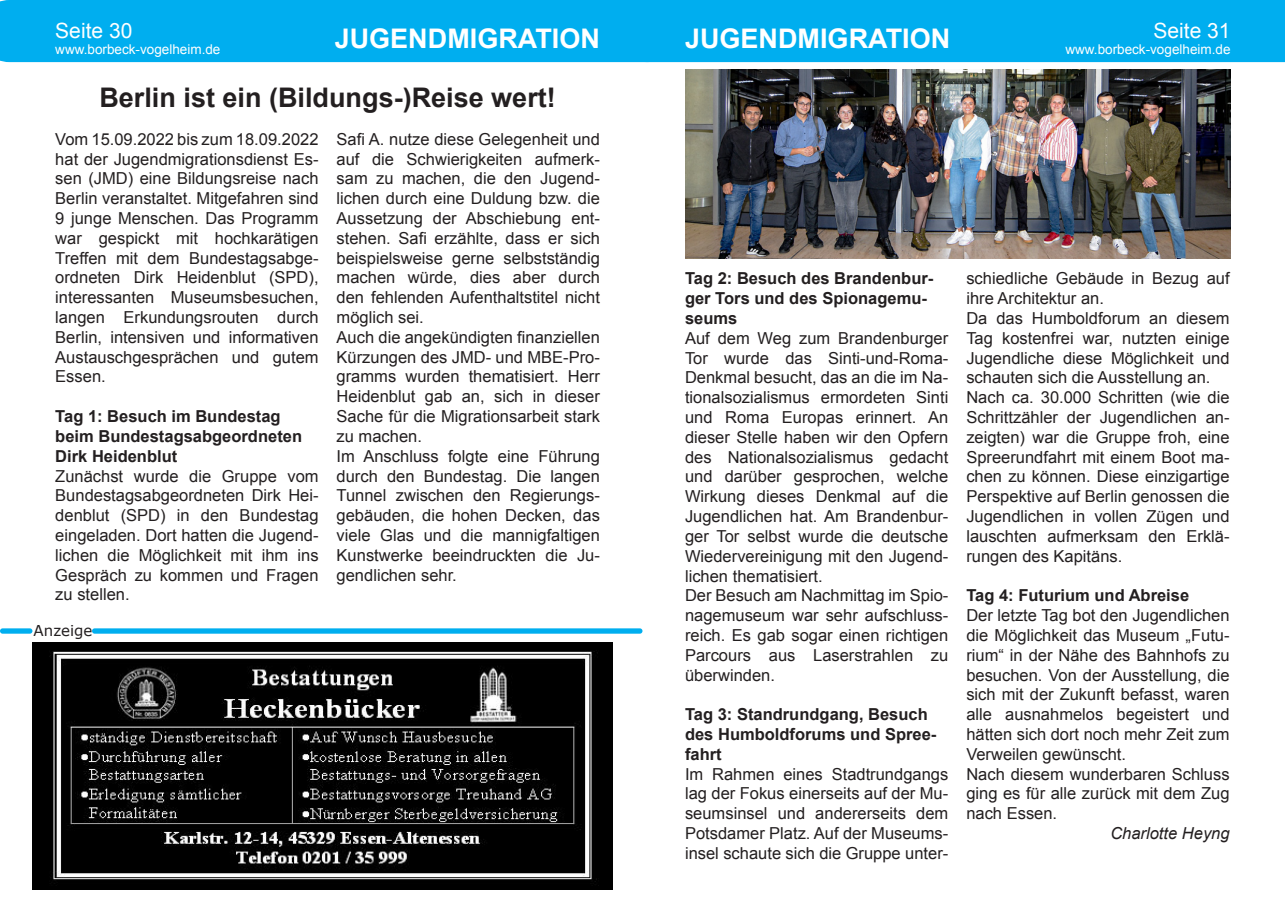
<style>
.page{position:relative;width:1285px;height:919px;background:#fff}
.page>*{position:absolute;margin:0;border:0;box-sizing:border-box;transform-origin:0 0}
.t1{font:700 27px "Arial";color:#231f20}
.t2{font:700 27px "Arial";color:#fff}
.t3{font:21px "Arial";color:#fff}
.t4{font:16.5px/19.8px "Arial";color:#231f20;text-align:justify}
.t5{font:700 16.5px/19.8px "Arial";color:#231f20}
.t6{font:italic 16.5px "Arial";color:#231f20}
.t7{font:15px "Verdana";color:#231f20}
.t8{font:13.5px "Arial";color:#fff}
</style>
<div class="page">
<div style="left:0;top:0;width:1284px;height:62px;background:#00aeef"></div>
<div style="left:0;top:628px;width:32px;height:5px;background:#00aeef;border-radius:3px"></div>
<div style="left:92px;top:628px;width:550px;height:5px;background:#00aeef;border-radius:3px"></div>
<img style="left:32px;top:642px;width:580px;height:247px">
<img style="left:685px;top:69px;width:545px;height:189px">
<p class="t3" style="left:55px;top:17px;width:79px">Seite 30</p>
<p class="t8" style="left:55px;top:41px;width:167px">www.borbeck-vogelheim.de</p>
<p class="t2" style="left:335px;top:21px;width:267px">JUGENDMIGRATION</p>
<p class="t2" style="left:685px;top:21px;width:267px">JUGENDMIGRATION</p>
<p class="t1" style="left:99px;top:80px;width:458px">Berlin ist ein (Bildungs-)Reise wert!</p>
<p class="t4" style="left:55px;top:129px;width:265px">Vom 15.09.2022 bis zum 18.09.2022 hat der Jugendmigrationsdienst Es&shy;sen (JMD) eine Bildungsreise nach Berlin veranstaltet. Mitgefahren sind 9 junge Menschen. Das Programm war gespickt mit hochkarätigen Treffen mit dem Bundestagsabge&shy;ordneten Dirk Heidenblut (SPD), interessanten Museumsbesuchen, langen Erkundungsrouten durch Berlin, intensiven und informativen Austauschgesprächen und gutem Essen.</p>
<p class="t5" style="left:55px;top:407px;width:248px">Tag 1: Besuch im Bundestag beim Bundestagsabgeordneten<br>Dirk Heidenblut</p>
<p class="t4" style="left:55px;top:466px;width:265px">Zunächst wurde die Gruppe vom Bundestagsabgeordneten Dirk Hei&shy;denblut (SPD) in den Bundestag eingeladen. Dort hatten die Jugend&shy;lichen die Möglichkeit mit ihm ins Gespräch zu kommen und Fragen zu stellen.</p>
<p class="t7" style="left:34px;top:619px;width:60px">Anzeige</p>
<p class="t4" style="left:336px;top:129px;width:265px">Safi A. nutze diese Gelegenheit und auf die Schwierigkeiten aufmerk&shy;sam zu machen, die den Jugend&shy;lichen durch eine Duldung bzw. die Aussetzung der Abschiebung ent&shy;stehen. Safi erzählte, dass er sich beispielsweise gerne selbstständig machen würde, dies aber durch den fehlenden Aufenthaltstitel nicht möglich sei.</p>
<p class="t4" style="left:336px;top:327px;width:265px">Auch die angekündigten finanziellen Kürzungen des JMD- und MBE-Pro&shy;gramms wurden thematisiert. Herr Heidenblut gab an, sich in dieser Sache für die Migrationsarbeit stark zu machen.</p>
<p class="t4" style="left:336px;top:446px;width:265px">Im Anschluss folgte eine Führung durch den Bundestag. Die langen Tunnel zwischen den Regierungs&shy;gebäuden, die hohen Decken, das viele Glas und die mannigfaltigen Kunstwerke beeindruckten die Ju&shy;gendlichen sehr.</p>
<p class="t5" style="left:685px;top:269px;width:250px">Tag 2: Besuch des Brandenbur&shy;ger Tors und des Spionagemu&shy;seums</p>
<p class="t4" style="left:685px;top:328px;width:265px">Auf dem Weg zum Brandenburger Tor wurde das Sinti-und-Roma-Denkmal besucht, das an die im Na&shy;tionalsozialismus ermordeten Sinti und Roma Europas erinnert. An dieser Stelle haben wir den Opfern des Nationalsozialismus gedacht und darüber gesprochen, welche Wirkung dieses Denkmal auf die Jugendlichen hat. Am Brandenbur&shy;ger Tor selbst wurde die deutsche Wiedervereinigung mit den Jugend&shy;lichen thematisiert.</p>
<p class="t4" style="left:685px;top:585px;width:265px">Der Besuch am Nachmittag im Spio&shy;nagemuseum war sehr aufschluss&shy;reich. Es gab sogar einen richtigen Parcours aus Laserstrahlen zu überwinden.</p>
<p class="t5" style="left:685px;top:705px;width:253px">Tag 3: Standrundgang, Besuch des Humboldforums und Spree&shy;fahrt</p>
<p class="t4" style="left:685px;top:764px;width:265px">Im Rahmen eines Stadtrundgangs lag der Fokus einerseits auf der Mu&shy;seumsinsel und andererseits dem Potsdamer Platz. Auf der Museums&shy;insel schaute sich die Gruppe unter-</p>
<p class="t3" style="left:1153px;top:17px;width:79px">Seite 31</p>
<p class="t8" style="left:1065px;top:41px;width:167px">www.borbeck-vogelheim.de</p>
<p class="t4" style="left:966px;top:269px;width:265px">schiedliche Gebäude in Bezug auf ihre Architektur an.</p>
<p class="t4" style="left:966px;top:308px;width:265px">Da das Humboldforum an diesem Tag kostenfrei war, nutzten einige Jugendliche diese Möglichkeit und schauten sich die Ausstellung an.</p>
<p class="t4" style="left:966px;top:387px;width:265px">Nach ca. 30.000 Schritten (wie die Schrittzähler der Jugendlichen an&shy;zeigten) war die Gruppe froh, eine Spreerundfahrt mit einem Boot ma&shy;chen zu können. Diese einzigartige Perspektive auf Berlin genossen die Jugendlichen in vollen Zügen und lauschten aufmerksam den Erklä&shy;rungen des Kapitäns.</p>
<p class="t5" style="left:966px;top:586px;width:224px">Tag 4: Futurium und Abreise</p>
<p class="t4" style="left:966px;top:605px;width:265px">Der letzte Tag bot den Jugendlichen die Möglichkeit das Museum „Futu&shy;rium“ in der Nähe des Bahnhofs zu besuchen. Von der Ausstellung, die sich mit der Zukunft befasst, waren alle ausnahmelos begeistert und hätten sich dort noch mehr Zeit zum Verweilen gewünscht.</p>
<p class="t4" style="left:966px;top:764px;width:265px">Nach diesem wunderbaren Schluss ging es für alle zurück mit dem Zug nach Essen.</p>
<p class="t6" style="left:1110px;top:822px;width:121px">Charlotte Heyng</p>
</div>
